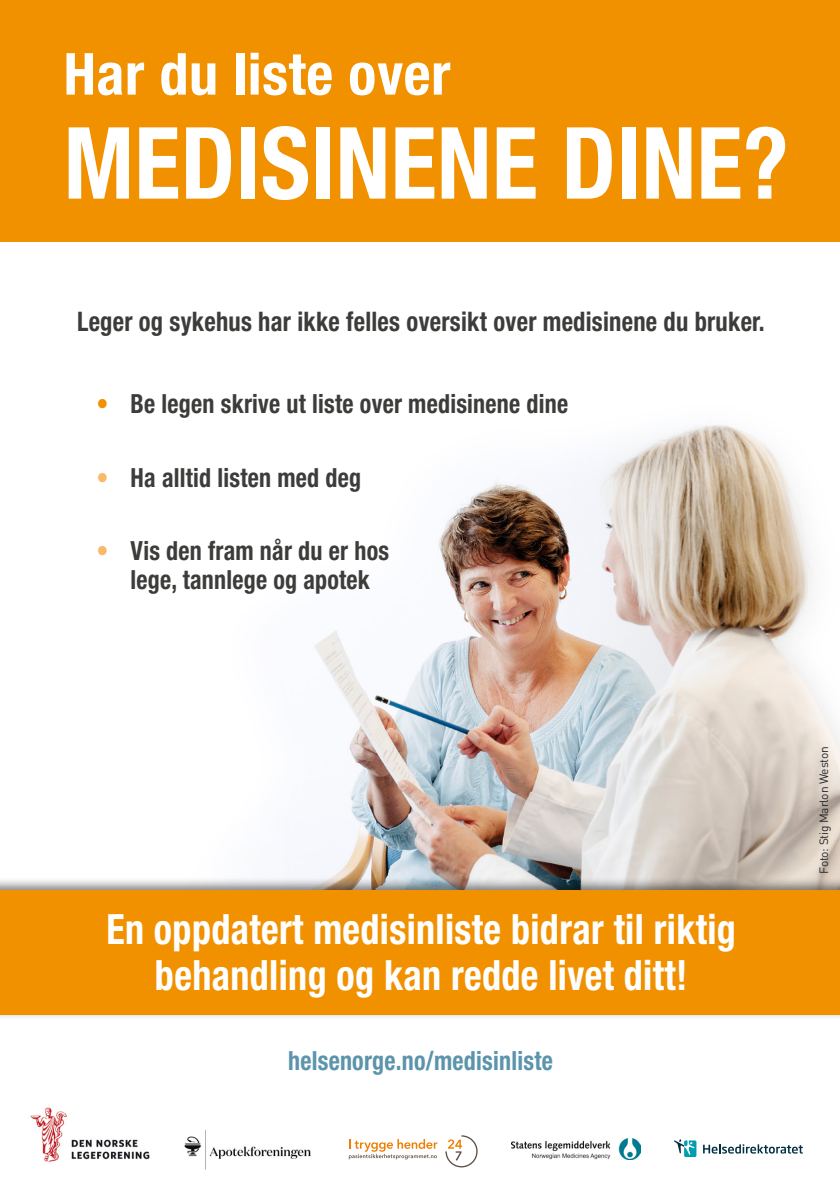
<style>
.page{position:relative;width:840px;height:1191px;background:#fff}
.page>*{position:absolute;margin:0;border:0;box-sizing:border-box;transform-origin:0 0}
.t1{font:700 condensed 99.8px "Helvetica Neue LT Std";letter-spacing:.005em;color:#fff;scale:.95 1}
.t2{font:700 condensed 58px "Helvetica Neue LT Std";letter-spacing:.01em;color:#fff}
.t3{font:700 condensed 41.8px/45.6px "Helvetica Neue LT Std";letter-spacing:.01em;color:#fff;text-align:center;scale:.91 1}
.t4{font:700 condensed 27px "Helvetica Neue LT Std";letter-spacing:.01em;color:#3c3c3b;scale:.91 1}
.t5{font:700 condensed 26.4px/28.8px "Helvetica Neue LT Std";letter-spacing:.01em;color:#3c3c3b;text-align:center;scale:.91 1}
.t6{font:700 condensed 26.4px "Helvetica Neue LT Std";letter-spacing:.01em;color:#5c94ab;scale:.91 1}
.t7{font:12px "DIN";letter-spacing:-.02em;color:#282827}
.s1{color:#f19100}
.s2{color:#f9b968}
</style>
<div class="page">
<img style="left:313px;top:425px;width:526px;height:451px">
<div style="left:0;top:876px;width:839px;height:144px;background:#000;opacity:.5"></div>
<div style="left:0;top:890px;width:839px;height:125px;background:#f19100"></div>
<div style="left:0;top:0;width:839px;height:241px;background:#f19100"></div>
<svg style="left:703px;top:1144px;width:99px;height:9px"></svg>
<svg style="left:674px;top:1139px;width:22px;height:18px"></svg>
<img style="left:30px;top:1107px;width:120px;height:56px">
<img style="left:511px;top:1138px;width:129px;height:21px">
<svg style="left:445px;top:1135px;width:32px;height:32px"></svg>
<svg style="left:348px;top:1139px;width:89px;height:20px"></svg>
<img style="left:184px;top:1129px;width:127px;height:41px">
<h2 class="t2" style="left:64px;top:39px;width:388px">Har du liste over</h2>
<h1 class="t1" style="left:64px;top:103px;width:764px">MEDISINENE DINE?</h1>
<p class="t4" style="left:77px;top:305px;width:756px">Leger og sykehus har ikke felles oversikt over medisinene du bruker.</p>
<p class="t5" style="left:96px;top:388px;width:519px"><span class="s1">•</span> Be legen skrive ut liste over medisinene dine</p>
<p class="t5" style="left:96px;top:462px;width:292px"><span class="s2">•</span> Ha alltid listen med deg</p>
<p class="t5" style="left:96px;top:536px;width:323px"><span class="s2">•</span> Vis den fram når du er hos lege, tannlege og apotek</p>
<h3 class="t3" style="left:106px;top:906px;width:693px">En oppdatert medisinliste bidrar til riktig behandling og kan redde livet ditt!</h3>
<p class="t6" style="left:288px;top:1044px;width:292px">helsenorge.no/medisinliste</p>
<p class="t7" style="left:815px;top:873px;width:129px;rotate:-90deg">Foto: Stig Marlon Weston</p>
</div>
